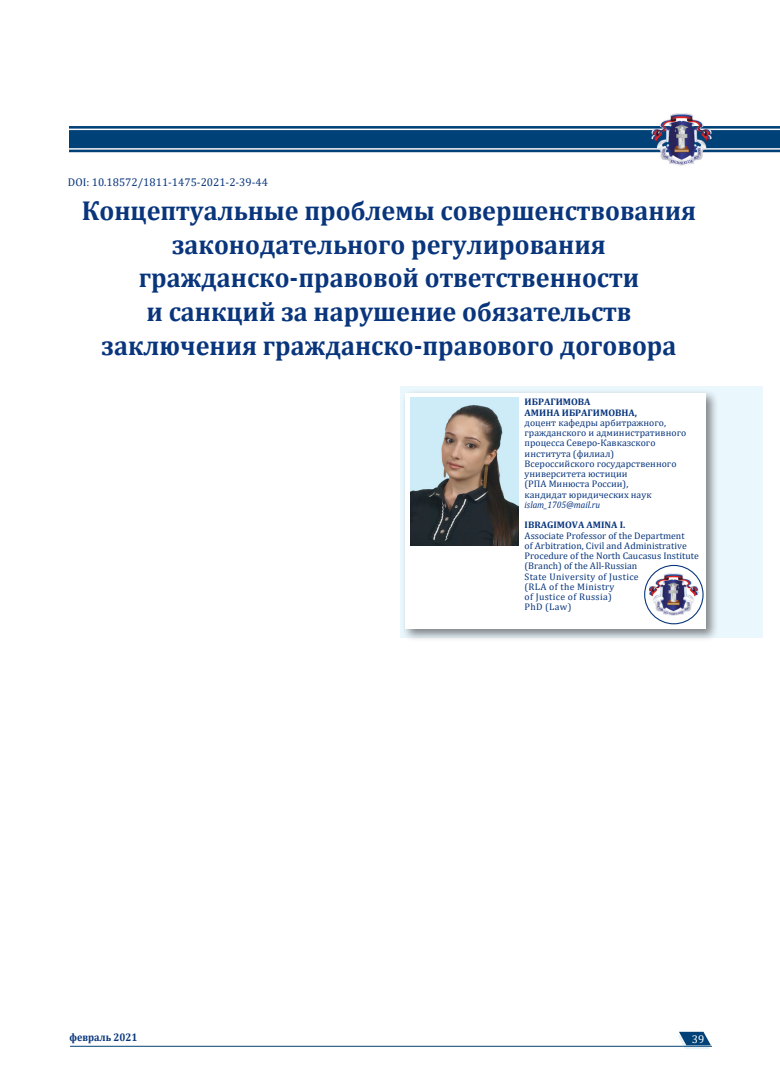
<style>
.page{position:relative;width:780px;height:1088px;background:#fff}
.page>*{position:absolute;margin:0;border:0;box-sizing:border-box;transform-origin:0 0}
.Заголовок_статьи{font:700 27.5px/33.8px "Cambria";color:#08357c;text-align:center;scale:.95 1}
.ТЕКСТ__копия{font:11.25px "Cambria";color:#08357c}
.t1{font:11.25px "Cambria";color:#fff}
.t2{font:700 11px "Cambria";color:#08357c;scale:.92 1}
.Подпись_автора{font:9.5px/10.2px "Cambria";color:#08357c}
.Подпись_автора-2{font:700 9.5px "Cambria";color:#08357c}
.Подпись_автора-3{font:9.5px/10.4px "Cambria";letter-spacing:.03em;color:#08357c}
.Подпись_автора-4{font:italic 9.5px "Cambria";color:#08357c;scale:.92 1}
</style>
<div class="page">
<img style="left:69px;top:114px;width:711px;height:51px">
<svg style="left:677px;top:1032px;width:34px;height:17px"></svg>
<hr style="left:70px;top:1046px;width:641px;height:1px;background:#004277">
<div style="left:400px;top:386px;width:363px;height:251px;background:#eaf7fd"></div>
<div style="left:401px;top:389px;width:318px;height:253px;background:#231f20;opacity:.54"></div>
<div style="left:405px;top:393px;width:301px;height:236px;background:#fff"></div>
<img style="left:649px;top:573px;width:50px;height:43px">
<div style="left:644px;top:565px;width:59px;height:59px;border:1px solid #08357c;border-radius:50%"></div>
<img style="left:410px;top:397px;width:108px;height:148px">
<p class="ТЕКСТ__копия" style="left:68px;top:176px;width:201px">DOI: 10.18572/1811-1475-2021-2-39-44</p>
<p class="Заголовок_статьи" style="left:82px;top:193px;width:648px">Концептуальные проблемы совершенствования законодательного регулирования гражданско-правовой ответственности<br>и санкций за нарушение обязательств заключения гражданско-правового договора</p>
<p class="Подпись_автора-2" style="left:524px;top:395px;width:67px">ИБРАГИМОВА</p>
<p class="Подпись_автора-2" style="left:524px;top:406px;width:114px">АМИНА ИБРАГИМОВНА,</p>
<p class="Подпись_автора" style="left:524px;top:417px;width:163px">доцент кафедры арбитражного, гражданского и административного процесса Северо-Кавказского института (филиал)</p>
<p class="Подпись_автора" style="left:524px;top:458px;width:153px">Всероссийского государственного университета юстиции</p>
<p class="Подпись_автора" style="left:524px;top:479px;width:105px">(РПА Минюста России),</p>
<p class="Подпись_автора" style="left:524px;top:489px;width:128px">кандидат юридических наук</p>
<p class="Подпись_автора-4" style="left:524px;top:498px;width:84px">islam_1705@mail.ru</p>
<p class="Подпись_автора-2" style="left:524px;top:518px;width:102px">IBRAGIMOVA AMINA I.</p>
<p class="Подпись_автора" style="left:524px;top:530px;width:176px">Associate Professor of the Department<br>of Arbitration, Civil and Administrative Procedure of the North Caucasus Institute (Branch) of the All-Russian<br>State University of Justice</p>
<p class="Подпись_автора-3" style="left:524px;top:581px;width:91px">(RLA of the Ministry</p>
<p class="Подпись_автора-3" style="left:524px;top:591px;width:89px">of Justice of Russia)<br>PhD (Law)</p>
<p class="t2" style="left:70px;top:1029px;width:75px">февраль 2021</p>
<p class="t1" style="left:691px;top:1032px;width:14px">39</p>
</div>
